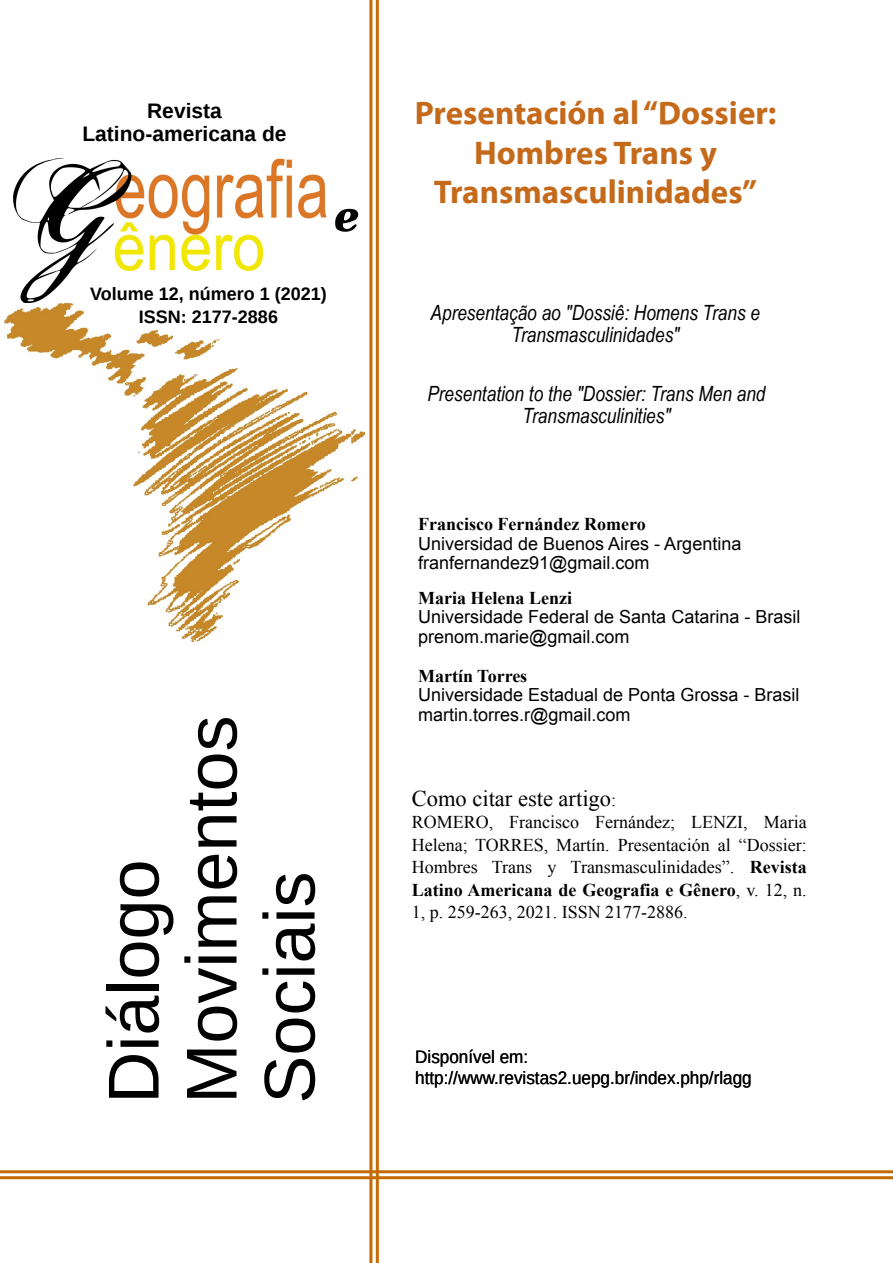
<style>
.page{position:relative;width:893px;height:1263px;background:#fff}
.page>*{position:absolute;margin:0;border:0;box-sizing:border-box;transform-origin:0 0}
.t1{font:72px/78px "Liberation Sans";color:#000}
.t2{font:700 33px/39.6px "Myriad Pro";color:rgb(191 89 0/.9);text-align:center}
.t3{font:22.5px "Times New Roman";color:#000}
.t4{font:italic 21px/22.5px "Arial Narrow";color:#000;text-align:center}
.t5{font:700 21px/22.5px "Liberation Sans";color:#000;text-align:center}
.t6{font:18px/22.5px "Times New Roman";color:#000;text-align:justify}
.t7{font:18px/19.5px "Arial";color:#000}
.t8{font:18px/21.6px "Liberation Sans";color:#000;scale:.95 1}
.t9{font:700 18px "Times New Roman";color:#000}
.t10{font:700 18px/22.5px "Liberation Sans";color:#000;text-align:center}
.s1{font-size:18px}
.s2{font-weight:700}
</style>
<div class="page">
<img style="left:13px;top:157px;width:346px;height:147px">
<hr style="left:376px;top:0;width:3px;height:1263px;background:#c56902">
<hr style="left:369px;top:0;width:3px;height:1263px;background:#c56902">
<hr style="left:0;top:1176px;width:893px;height:3px;background:#c56902">
<hr style="left:0;top:1170px;width:893px;height:3px;background:#c56902">
<img style="left:4px;top:304px;width:360px;height:337px">
<p class="t5" style="left:82px;top:100px;width:206px">Revista<br>Latino-americana de</p>
<p class="t10" style="left:90px;top:283px;width:238px">Volume 12, número 1 (2021)<br>ISSN: 2177-2886</p>
<h1 class="t1" style="left:95px;top:1103px;width:390px;rotate:-90deg">Diálogo<br>Movimentos<br>Sociais</h1>
<h2 class="t2" style="left:415px;top:96px;width:363px">Presentación al “Dossier:<br>Hombres Trans y<br>Transmasculinidades”</h2>
<p class="t4" style="left:431px;top:301px;width:331px">Apresentação ao "Dossiê: Homens Trans e<br>Transmasculinidades"</p>
<p class="t4" style="left:427px;top:382px;width:340px">Presentation to the "Dossier: Trans Men and<br>Transmasculinities"</p>
<p class="t9" style="left:418px;top:514px;width:229px">Francisco Fernández Romero</p>
<p class="t7" style="left:418px;top:533px;width:325px">Universidad de Buenos Aires - Argentina franfernandez91@gmail.com</p>
<p class="t9" style="left:418px;top:587px;width:155px">Maria Helena Lenzi</p>
<p class="t7" style="left:418px;top:607px;width:384px">Universidade Federal de Santa Catarina - Brasil prenom.marie@gmail.com</p>
<p class="t9" style="left:418px;top:665px;width:111px">Martín Torres</p>
<p class="t7" style="left:418px;top:685px;width:383px">Universidade Estadual de Ponta Grossa - Brasil martin.torres.r@gmail.com</p>
<p class="t3" style="left:412px;top:785px;width:206px">Como citar este artigo<span class="s1">:</span></p>
<p class="t6" style="left:412px;top:811px;width:396px">ROMERO, Francisco Fernández; LENZI, Maria Helena; TORRES, Martín. Presentación al “Dossier:<br>Hombres Trans y Transmasculinidades”. <span class="s2">Revista Latino Americana de Geografia e Gênero</span>, v. 12, n.<br>1, p. 259-263, 2021. ISSN 2177-2886.</p>
<p class="t8" style="left:415px;top:1046px;width:356px">Disponível em: http://www.revistas2.uepg.br/index.php/rlagg</p>
</div>
